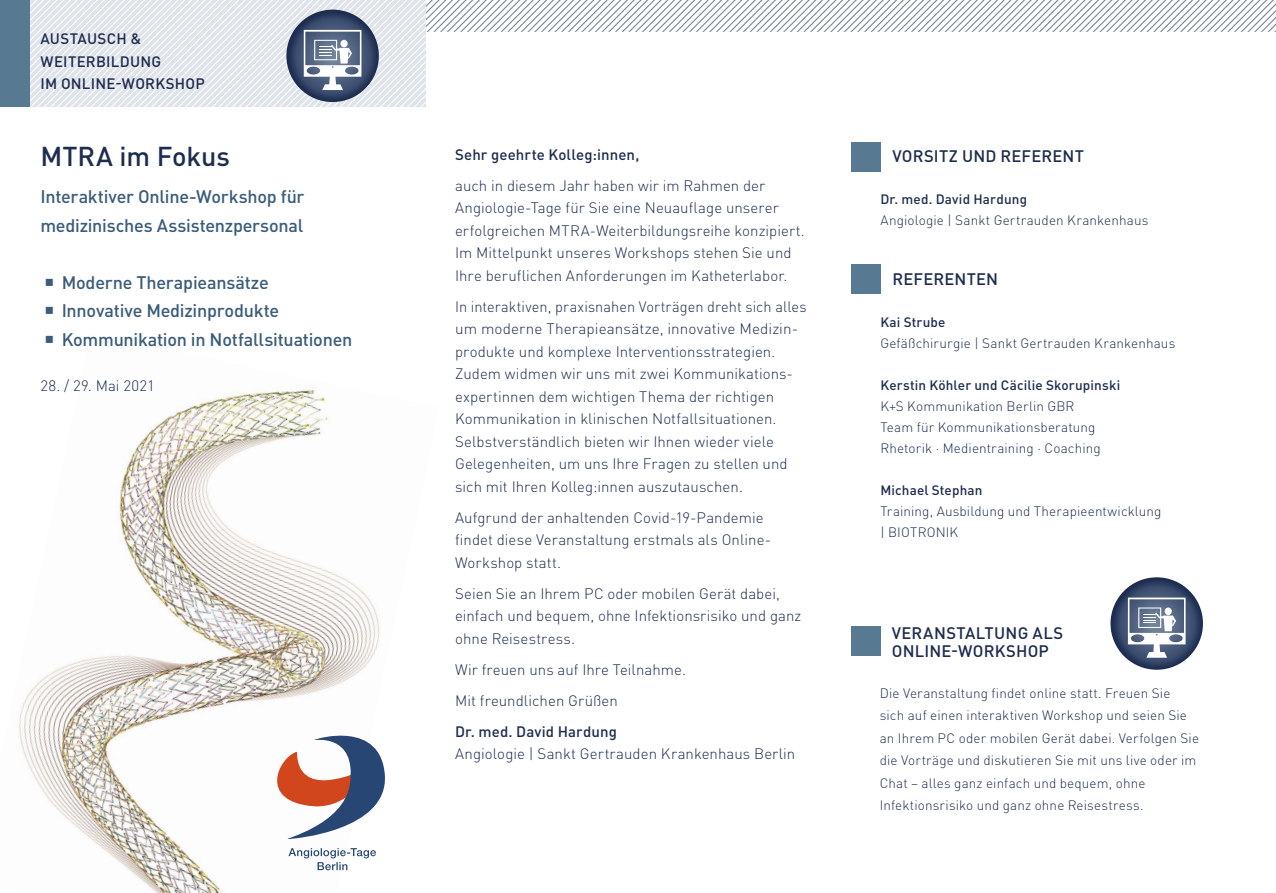
<style>
.page{position:relative;width:1276px;height:893px;background:#fff}
.page>*{position:absolute;margin:0;border:0;box-sizing:border-box;transform-origin:0 0}
._009_headline_inside{font:500 27px "DIN Pro";letter-spacing:-.005em;color:#1d2c4f}
._009_headline_inside-2{font:500 18px/28.5px "DIN Pro";letter-spacing:-.015em;color:#3b5c7b}
.Highlight_Flag{font:500 16.5px/18.1px "DIN Pro";letter-spacing:.01em;color:#1d2c4f}
.Copy{font:300 15px/22.5px "DIN Pro";letter-spacing:.005em;color:#1d2c4f}
.Highlight_Flag-2{font:500 15px/22.5px "DIN Pro";letter-spacing:.015em;color:#1d2c4f}
.Copy-2{font:500 15px "DIN Pro";letter-spacing:.005em;color:#1d2c4f}
.Copy-3{font:300 13.5px/22.5px "DIN Pro";letter-spacing:.01em;color:#1d2c4f}
.Copy-4{font:500 13.5px "DIN Pro";letter-spacing:.01em;color:#1d2c4f}
.s1{font-weight:500}
</style>
<div class="page">
<img style="left:18px;top:388px;width:362px;height:505px">
<svg style="left:0;top:0;width:1276px;height:106px"></svg>
<div style="left:850px;top:142px;width:30px;height:30px;background:#587992"></div>
<div style="left:850px;top:264px;width:30px;height:30px;background:#587992"></div>
<div style="left:850px;top:626px;width:30px;height:30px;background:#587992"></div>
<svg style="left:1110px;top:577px;width:93px;height:93px;background:#394869"></svg>
<svg style="left:1128px;top:598px;width:57px;height:60px"></svg>
<svg style="left:288px;top:848px;width:88px;height:22px"></svg>
<svg style="left:257px;top:720px;width:128px;height:119px"></svg>
<p class="Highlight_Flag-2" style="left:40px;top:27px;width:166px">AUSTAUSCH &amp;<br>WEITERBILDUNG<br>IM ONLINE-WORKSHOP</p>
<p class="_009_headline_inside" style="left:40px;top:138px;width:191px">MTRA im Fokus</p>
<p class="_009_headline_inside-2" style="left:40px;top:182px;width:266px">Interaktiver Online-Workshop für medizinisches Assistenzpersonal</p>
<p class="_009_headline_inside-2" style="left:62px;top:267px;width:209px">Moderne Therapieansätze</p>
<p class="_009_headline_inside-2" style="left:62px;top:296px;width:219px">Innovative Medizinprodukte</p>
<p class="_009_headline_inside-2" style="left:62px;top:324px;width:292px">Kommunikation in Notfallsituationen</p>
<p class="Copy" style="left:40px;top:373px;width:116px">28. / 29. Mai 2021</p>
<p class="Copy-2" style="left:455px;top:144px;width:186px">Sehr geehrte Kolleg:innen,</p>
<p class="Copy" style="left:455px;top:173px;width:351px">auch in diesem Jahr haben wir im Rahmen der Angiologie-Tage für Sie eine Neuauflage unserer erfolgreichen MTRA-Weiterbildungsreihe konzipiert.<br>Im Mittelpunkt unseres Workshops stehen Sie und Ihre beruflichen Anforderungen im Katheterlabor.</p>
<p class="Copy" style="left:455px;top:294px;width:353px">In interaktiven, praxisnahen Vorträgen dreht sich alles um moderne Therapieansätze, innovative Medizin&shy;produkte und komplexe Interventionsstrategien.<br>Zudem widmen wir uns mit zwei Kommunikations&shy;expertinnen dem wichtigen Thema der richtigen Kommunikation in klinischen Notfallsituationen.<br>Selbstverständlich bieten wir Ihnen wieder viele Gelegenheiten, um uns Ihre Fragen zu stellen und sich mit Ihren Kolleg:innen auszutauschen.</p>
<p class="Copy" style="left:455px;top:505px;width:317px">Aufgrund der anhaltenden Covid-19-Pandemie findet diese Veranstaltung erstmals als Online-<br>Workshop statt.</p>
<p class="Copy" style="left:455px;top:581px;width:348px">Seien Sie an Ihrem PC oder mobilen Gerät dabei, einfach und bequem, ohne Infektionsrisiko und ganz ohne Reisestress.</p>
<p class="Copy" style="left:455px;top:657px;width:232px">Wir freuen uns auf Ihre Teilnahme.</p>
<p class="Copy" style="left:455px;top:688px;width:164px">Mit freundlichen Grüßen</p>
<p class="Copy" style="left:455px;top:719px;width:342px"><span class="s1">Dr. med. David Hardung<br></span>Angiologie | Sankt Gertrauden Krankenhaus Berlin</p>
<p class="Highlight_Flag" style="left:892px;top:146px;width:193px">VORSITZ UND REFERENT</p>
<p class="Copy-3" style="left:880px;top:188px;width:269px;line-height:21px"><span class="s1">Dr. med. David Hardung<br></span>Angiologie | Sankt Gertrauden Krankenhaus</p>
<p class="Highlight_Flag" style="left:892px;top:270px;width:107px">REFERENTEN</p>
<p class="Copy-4" style="left:880px;top:313px;width:67px">Kai Strube</p>
<p class="Copy-3" style="left:880px;top:332px;width:296px">Gefäßchirurgie | Sankt Gertrauden Krankenhaus</p>
<p class="Copy-4" style="left:880px;top:376px;width:241px">Kerstin Köhler und Cäcilie Skorupinski</p>
<p class="Copy-3" style="left:880px;top:395px;width:222px;line-height:21px">K+S Kommunikation Berlin GBR<br>Team für Kommunikationsberatung<br>Rhetorik · Medientraining · Coaching</p>
<p class="Copy-4" style="left:880px;top:481px;width:103px">Michael Stephan</p>
<p class="Copy-3" style="left:880px;top:500px;width:282px;line-height:21px">Training, Ausbildung und Therapieentwicklung | BIOTRONIK</p>
<p class="Highlight_Flag" style="left:891px;top:623px;width:173px">VERANSTALTUNG ALS<br>ONLINE-WORKSHOP</p>
<p class="Copy-3" style="left:880px;top:681px;width:321px">Die Veranstaltung findet online statt. Freuen Sie<br>sich auf einen interaktiven Workshop und seien Sie an Ihrem PC oder mobilen Gerät dabei. Verfolgen Sie die Vorträge und diskutieren Sie mit uns live oder im Chat – alles ganz einfach und bequem, ohne Infektionsrisiko und ganz ohne Reisestress.</p>
</div>
